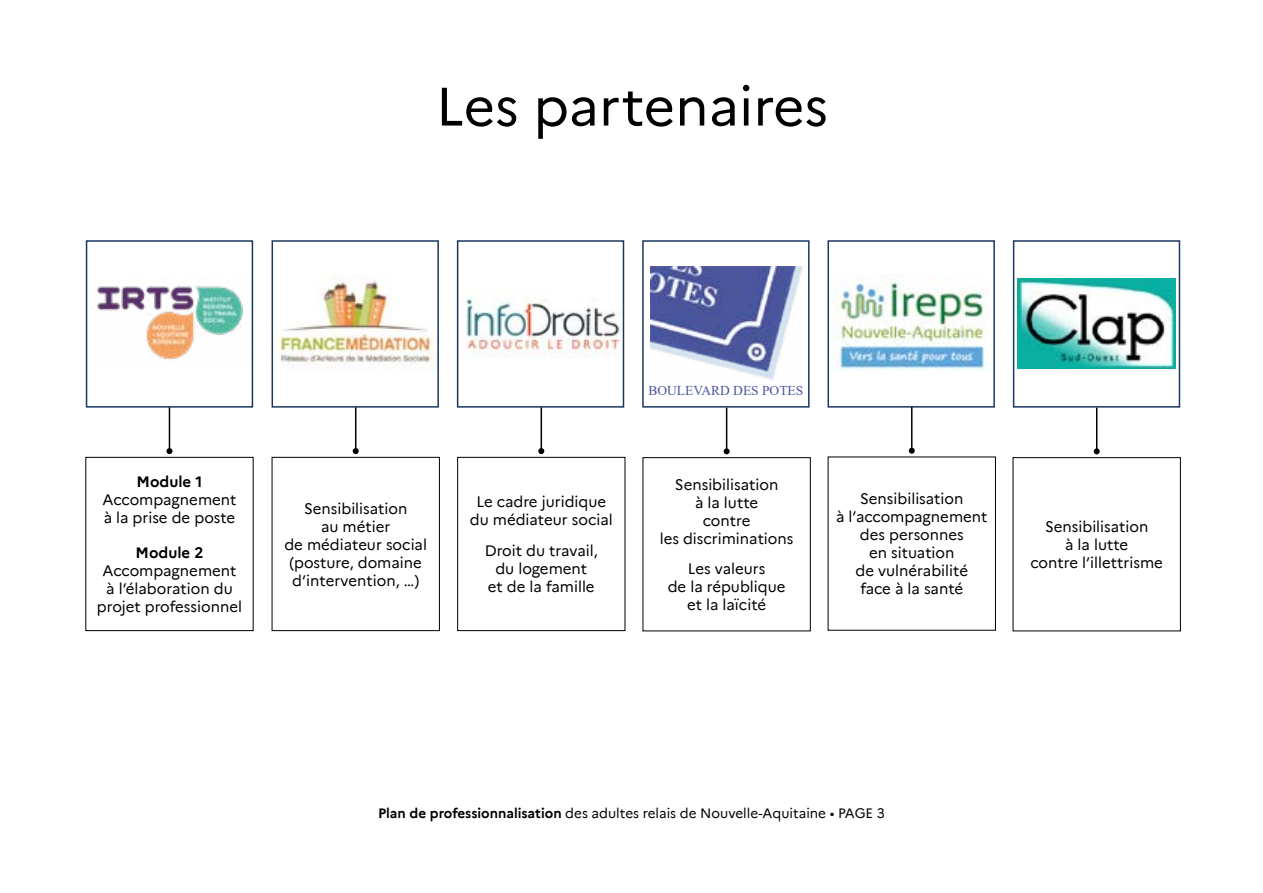
<style>
.page{position:relative;width:1263px;height:893px;background:#fff}
.page>*{position:absolute;margin:0;border:0;box-sizing:border-box;transform-origin:0 0}
.t1{font:54px "Marianne";color:#000}
.t2{font:15px/18px "Marianne";color:#000;text-align:center}
.t3{font:700 15px "Marianne";color:#000}
.t4{font:13.5px "Marianne";color:#000}
.t5{font:13.5px "Times New Roman";color:#4a559d}
.s1{font-weight:700}
</style>
<div class="page">
<img style="left:278px;top:275px;width:158px;height:95px">
<div style="left:272px;top:240px;width:167px;height:168px;border:2px solid #193760"></div>
<img style="left:97px;top:286px;width:146px;height:74px">
<div style="left:86px;top:240px;width:167px;height:168px;border:2px solid #193760"></div>
<img style="left:466px;top:288px;width:155px;height:70px">
<div style="left:457px;top:240px;width:167px;height:168px;border:2px solid #193760"></div>
<div style="left:642px;top:240px;width:167px;height:168px;border:2px solid #193760"></div>
<img style="left:650px;top:266px;width:153px;height:115px">
<div style="left:827px;top:240px;width:168px;height:168px;border:2px solid #193760"></div>
<img style="left:833px;top:274px;width:155px;height:97px">
<div style="left:1013px;top:240px;width:167px;height:168px;border:2px solid #193760"></div>
<img style="left:1017px;top:279px;width:158px;height:90px">
<div style="left:86px;top:457px;width:167px;height:174px;border:1px solid #000"></div>
<hr style="left:169px;top:407px;width:1px;height:44px;background:#000">
<svg style="left:166px;top:448px;width:6px;height:6px"></svg>
<div style="left:272px;top:457px;width:168px;height:174px;border:1px solid #000"></div>
<hr style="left:355px;top:407px;width:1px;height:44px;background:#000">
<svg style="left:353px;top:448px;width:6px;height:6px"></svg>
<div style="left:457px;top:457px;width:168px;height:174px;border:1px solid #000"></div>
<hr style="left:540px;top:407px;width:2px;height:44px;background:#000">
<svg style="left:538px;top:448px;width:6px;height:6px"></svg>
<hr style="left:726px;top:408px;width:1px;height:43px;background:#000">
<svg style="left:724px;top:448px;width:6px;height:6px"></svg>
<hr style="left:1096px;top:408px;width:1px;height:43px;background:#000">
<svg style="left:1094px;top:448px;width:6px;height:6px"></svg>
<hr style="left:911px;top:407px;width:1px;height:44px;background:#000">
<svg style="left:909px;top:448px;width:6px;height:6px"></svg>
<h1 class="t1" style="left:436px;top:65px;width:394px">Les partenaires</h1>
<p class="t3" style="left:137px;top:470px;width:67px">Module 1</p>
<p class="t2" style="left:102px;top:490px;width:136px;text-align:left">Accompagnement à la prise de poste</p>
<p class="t3" style="left:136px;top:541px;width:69px">Module 2</p>
<p class="t2" style="left:97px;top:561px;width:147px">Accompagnement à l’élaboration du projet professionnel</p>
<p class="t2" style="left:284px;top:498px;width:144px">Sensibilisation<br>au métier<br>de médiateur social (posture, domaine d’intervention, …)</p>
<p class="t2" style="left:470px;top:492px;width:144px">Le cadre juridique du médiateur social</p>
<p class="t2" style="left:485px;top:540px;width:114px">Droit du travail, du logement<br>et de la famille</p>
<p class="t5" style="left:648px;top:381px;width:157px">BOULEVARD DES POTES</p>
<p class="t2" style="left:660px;top:474px;width:135px">Sensibilisation<br>à la lutte<br>contre<br>les discriminations</p>
<p class="t2" style="left:668px;top:559px;width:119px">Les valeurs<br>de la république et la laïcité</p>
<p class="t2" style="left:836px;top:489px;width:153px">Sensibilisation<br>à l’accompagnement des personnes<br>en situation<br>de vulnérabilité<br>face à la santé</p>
<p class="t2" style="left:1030px;top:516px;width:134px">Sensibilisation<br>à la lutte<br>contre l’illettrisme</p>
<p class="t4" style="left:378px;top:803px;width:508px"><span class="s1">Plan de professionnalisation</span> des adultes relais de Nouvelle-Aquitaine • PAGE 3</p>
</div>
